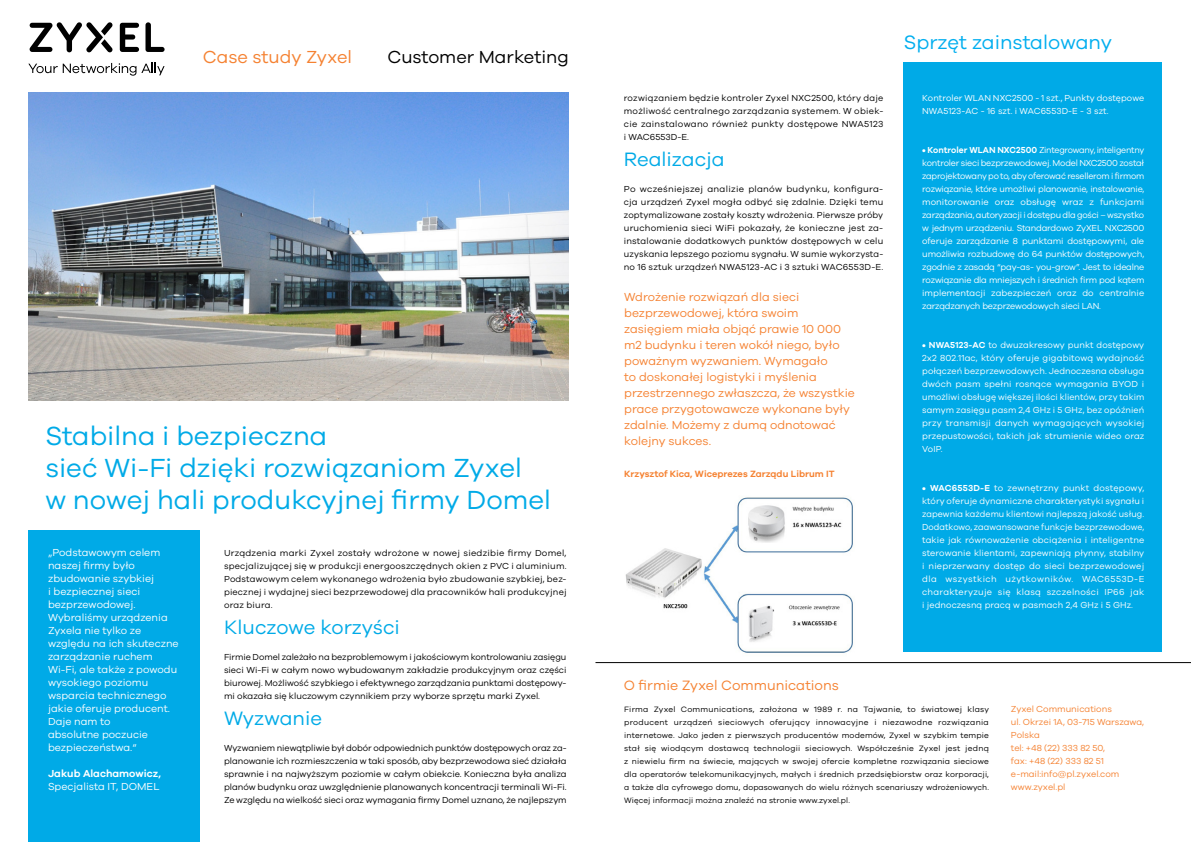
<style>
.page{position:relative;width:1191px;height:842px;background:#fff}
.page>*{position:absolute;margin:0;border:0;box-sizing:border-box;transform-origin:0 0}
.t1{font:27px/32px "Galano Grotesque";color:#00aae7}
.t2{font:20px "Galano Grotesque";color:#00aae7}
.t3{font:20px "Galano Grotesque";color:#00aeef}
.t4{font:18px "Galano Grotesque";color:#000}
.t5{font:18px "Galano Grotesque";color:#f58232}
.t6{font:14px "Galano Grotesque";color:#f58232}
.t7{font:12px/16px "Galano Grotesque";color:#f58232}
.t8{font:10.5px/13px "Galano Grotesque";color:#fff}
.t9{font:600 10.5px "Galano Grotesque";color:#fff}
.t10{font:600 9.4px "Galano Grotesque";color:#f58232}
.t11{font:9px/13px "Galano Grotesque";letter-spacing:.005em;color:#000;text-align:justify}
.t12{font:9px/13px "Galano Grotesque";letter-spacing:.01em;color:#fff;text-align:justify}
.t13{font:9px/13px "Galano Grotesque";letter-spacing:.01em;color:#fff;text-align:justify;scale:.96 1}
.t14{font:9px/13px "Galano Grotesque";color:#f58232}
.t15{font:8px/13px "Galano Grotesque";letter-spacing:.01em;color:#000;text-align:justify}
.s1{font-weight:600}
</style>
<div class="page">
<div style="left:28px;top:530px;width:172px;height:312px;background:#00aae7"></div>
<div style="left:903px;top:63px;width:258px;height:589px;background:#00aae7"></div>
<img style="left:28px;top:93px;width:540px;height:307px">
<svg style="left:28px;top:63px;width:137px;height:13px"></svg>
<svg style="left:145px;top:22px;width:20px;height:30px"></svg>
<svg style="left:120px;top:23px;width:19px;height:29px"></svg>
<svg style="left:29px;top:22px;width:84px;height:30px"></svg>
<hr style="left:595px;top:662px;width:596px;height:1px;background:#000">
<img style="left:625px;top:497px;width:228px;height:156px">
<h3 class="t5" style="left:203px;top:46px;width:151px">Case study Zyxel</h3>
<h3 class="t4" style="left:387px;top:46px;width:183px">Customer Marketing</h3>
<h1 class="t1" style="left:45px;top:419px;width:507px">Stabilna i bezpieczna<br>sieć Wi-Fi dzięki rozwiązaniom Zyxel<br>w nowej hali produkcyjnej firmy Domel</h1>
<p class="t8" style="left:48px;top:546px;width:132px">„Podstawowym celem naszej firmy było zbudowanie szybkiej<br>i bezpiecznej sieci bezprzewodowej.<br>Wybraliśmy urządzenia<br>Zyxela nie tylko ze względu na ich skuteczne zarządzanie ruchem<br>Wi-Fi, ale także z powodu wysokiego poziomu wsparcia technicznego jakie oferuje producent.<br>Daje nam to<br>absolutne poczucie bezpieczeństwa.“</p>
<p class="t9" style="left:48px;top:767px;width:115px">Jakub Alachamowicz,</p>
<p class="t8" style="left:48px;top:780px;width:113px">Specjalista IT, DOMEL</p>
<p class="t11" style="left:224px;top:546px;width:344px">Urządzenia marki Zyxel zostały wdrożone w nowej siedzibie firmy Domel, specjalizującej się w produkcji energooszczędnych okien z PVC i aluminium.<br>Podstawowym celem wykonanego wdrożenia było zbudowanie szybkiej, bez&shy;piecznej i wydajnej sieci bezprzewodowej dla pracowników hali produkcyjnej oraz biura.</p>
<h2 class="t2" style="left:224px;top:615px;width:177px">Kluczowe korzyści</h2>
<p class="t11" style="left:224px;top:650px;width:344px">Firmie Domel zależało na bezproblemowym i jakościowym kontrolowaniu zasięgu sieci Wi-Fi w całym nowo wybudowanym zakładzie produkcyjnym oraz części biurowej. Możliwość szybkiego i efektywnego zarządzania punktami dostępowy&shy;mi okazała się kluczowym czynnikiem przy wyborze sprzętu marki Zyxel.</p>
<h2 class="t2" style="left:224px;top:706px;width:100px">Wyzwanie</h2>
<p class="t11" style="left:224px;top:741px;width:344px">Wyzwaniem niewątpliwie był dobór odpowiednich punktów dostępowych oraz za&shy;planowanie ich rozmieszczenia w taki sposób, aby bezprzewodowa sieć działała sprawnie i na najwyższym poziomie w całym obiekcie. Konieczna była analiza planów budynku oraz uwzględnienie planowanych koncentracji terminali Wi-Fi.<br>Ze względu na wielkość sieci oraz wymagania firmy Domel uznano, że najlepszym</p>
<p class="t11" style="left:624px;top:91px;width:261px">rozwiązaniem będzie kontroler Zyxel NXC2500, który daje możliwość centralnego zarządzania systemem. W obiek&shy;cie zainstalowano również punkty dostępowe NWA5123 i WAC6553D-E.</p>
<h2 class="t2" style="left:624px;top:147px;width:102px">Realizacja</h2>
<p class="t11" style="left:624px;top:182px;width:261px">Po wcześniejszej analizie planów budynku, konfigura&shy;cja urządzeń Zyxel mogła odbyć się zdalnie. Dzięki temu zoptymalizowane zostały koszty wdrożenia. Pierwsze próby uruchomienia sieci WiFi pokazały, że konieczne jest za&shy;instalowanie dodatkowych punktów dostępowych w celu uzyskania lepszego poziomu sygnału. W sumie wykorzysta&shy;no 16 sztuk urządzeń NWA5123-AC i 3 sztuki WAC6553D-E.</p>
<p class="t7" style="left:624px;top:289px;width:232px">Wdrożenie rozwiązań dla sieci bezprzewodowej, która swoim zasięgiem miała objąć prawie 10 000 m2 budynku i teren wokół niego, było poważnym wyzwaniem. Wymagało<br>to doskonałej logistyki i myślenia przestrzennego zwłaszcza, że wszystkie prace przygotowawcze wykonane były zdalnie. Możemy z dumą odnotować kolejny sukces.</p>
<p class="t10" style="left:624px;top:468px;width:212px">Krzysztof Kica, Wiceprezes Zarządu Librum IT</p>
<h2 class="t3" style="left:904px;top:30px;width:210px">Sprzęt zainstalowany</h2>
<p class="t12" style="left:922px;top:91px;width:224px">Kontroler WLAN NXC2500 - 1 szt., Punkty dostępowe<br>NWA5123-AC - 16 szt. i WAC6553D-E - 3 szt.</p>
<p class="t13" style="left:922px;top:143px;width:233px"><span class="s1">• Kontroler WLAN NXC2500</span> Zintegrowany, inteligentny kontroler sieci bezprzewodowej. Model NXC2500 został zaprojektowany po to, aby oferować resellerom i firmom rozwiązanie, które umożliwi planowanie, instalowanie, monitorowanie oraz obsługę wraz z funkcjami zarządzania, autoryzacji i dostępu dla gości – wszystko w jednym urządzeniu. Standardowo ZyXEL NXC2500 oferuje zarządzanie 8 punktami dostępowymi, ale umożliwia rozbudowę do 64 punktów dostępowych, zgodnie z zasadą “pay-as- you-grow”. Jest to idealne rozwiązanie dla mniejszych i średnich firm pod kątem implementacji zabezpieczeń oraz do centralnie zarządzanych bezprzewodowych sieci LAN.</p>
<p class="t12" style="left:922px;top:338px;width:224px"><span class="s1">• NWA5123-AC</span> to dwuzakresowy punkt dostępowy 2x2 802.11ac, który oferuje gigabitową wydajność połączeń bezprzewodowych. Jednoczesna obsługa dwóch pasm spełni rosnące wymagania BYOD i umożliwi obsługę większej ilości klientów, przy takim samym zasięgu pasm 2,4 GHz i 5 GHz, bez opóźnień przy transmisji danych wymagających wysokiej przepustowości, takich jak strumienie wideo oraz VoIP.</p>
<p class="t12" style="left:922px;top:481px;width:224px"><span class="s1">• WAC6553D-E</span> to zewnętrzny punkt dostępowy, który oferuje dynamiczne charakterystyki sygnału i zapewnia każdemu klientowi najlepszą jakość usług.<br>Dodatkowo, zaawansowane funkcje bezprzewodowe, takie jak równoważenie obciążenia i inteligentne sterowanie klientami, zapewniają płynny, stabilny i nieprzerwany dostęp do sieci bezprzewodowej dla wszystkich użytkowników. WAC6553D-E charakteryzuje się klasą szczelności IP66 jak i jednoczesną pracą w pasmach 2,4 GHz i 5 GHz.</p>
<h3 class="t6" style="left:624px;top:677px;width:217px">O fi rmie Zyxel Communications</h3>
<p class="t15" style="left:624px;top:703px;width:366px">Firma Zyxel Communications, założona w 1989 r. na Tajwanie, to światowej klasy producent urządzeń sieciowych oferujący innowacyjne i niezawodne rozwiązania internetowe. Jako jeden z pierwszych producentów modemów, Zyxel w szybkim tempie stał się wiodącym dostawcą technologii sieciowych. Współcześnie Zyxel jest jedną z niewielu firm na świecie, mających w swojej ofercie kompletne rozwiązania sieciowe dla operatorów telekomunikacyjnych, małych i średnich przedsiębiorstw oraz korporacji, a także dla cyfrowego domu, dopasowanych do wielu różnych scenariuszy wdrożeniowych.<br>Więcej informacji można znaleźć na stronie www.zyxel.pl.</p>
<p class="t14" style="left:1011px;top:702px;width:135px">Zyxel Communications<br>ul. Okrzei 1A, 03-715 Warszawa,<br>Polska<br>tel: +48 (22) 333 82 50,<br>fax: +48 (22) 333 82 51 e-mail:info@pl.zyxel.com www.zyxel.pl</p>
</div>
